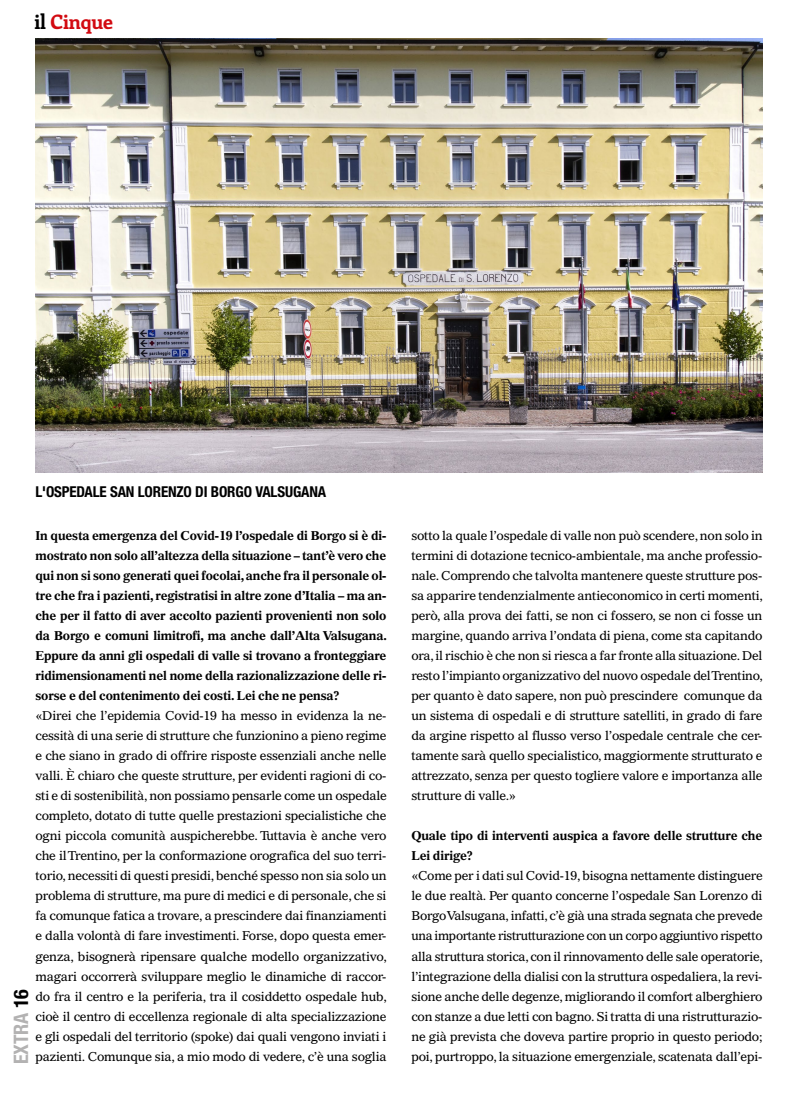
<style>
.page{position:relative;width:798px;height:1099px;background:#fff}
.page>*{position:absolute;margin:0;border:0;box-sizing:border-box;transform-origin:0 0}
.t1{font:700 20px "Enriqueta";letter-spacing:-.01em;color:#d20a11}
.t2{font:700 condensed 20px "Helvetica Neue LT Std";letter-spacing:-.01em;color:#b3b2b2}
.t3{font:700 condensed 15px "Helvetica Neue LT Std";letter-spacing:-.01em;color:#000}
.t4{font:12.5px/20px "Gazette LT Std";letter-spacing:-.02em;color:#000;text-align:justify}
.t5{font:700 12.5px/20px "Gazette LT Std";letter-spacing:-.02em;color:#000;text-align:justify}
.s1{color:#000}
</style>
<div class="page">
<img style="left:35px;top:38px;width:727px;height:434px">
<h1 class="t1" style="left:35px;top:8px;width:80px"><span class="s1">il</span> Cinque</h1>
<p class="t3" style="left:35px;top:483px;width:292px">L'OSPEDALE SAN LORENZO DI BORGO VALSUGANA</p>
<p class="t5" style="left:35px;top:525px;width:353px">In questa emergenza del Covid-19 l’ospedale di Borgo si è di&shy;mostrato non solo all’altezza della situazione – tant’è vero che qui non si sono generati quei focolai, anche fra il personale ol&shy;tre che fra i pazienti, registratisi in altre zone d’Italia – ma an&shy;che per il fatto di aver accolto pazienti provenienti non solo da Borgo e comuni limitrofi, ma anche dall’Alta Valsugana.<br>Eppure da anni gli ospedali di valle si trovano a fronteggiare ridimensionamenti nel nome della razionalizzazione delle ri&shy;sorse e del contenimento dei costi. Lei che ne pensa?</p>
<p class="t4" style="left:35px;top:705px;width:353px">«Direi che l’epidemia Covid-19 ha messo in evidenza la ne&shy;cessità di una serie di strutture che funzionino a pieno regime e che siano in grado di offrire risposte essenziali anche nelle valli. È chiaro che queste strutture, per evidenti ragioni di co&shy;sti e di sostenibilità, non possiamo pensarle come un ospedale completo, dotato di tutte quelle prestazioni specialistiche che ogni piccola comunità auspicherebbe. Tuttavia è anche vero che il Trentino, per la conformazione orografica del suo terri&shy;torio, necessiti di questi presidi, benché spesso non sia solo un problema di strutture, ma pure di medici e di personale, che si fa comunque fatica a trovare, a prescindere dai finanziamenti e dalla volontà di fare investimenti. Forse, dopo questa emer&shy;genza, bisognerà ripensare qualche modello organizzativo, magari occorrerà sviluppare meglio le dinamiche di raccor&shy;do fra il centro e la periferia, tra il cosiddetto ospedale hub, cioè il centro di eccellenza regionale di alta specializzazione e gli ospedali del territorio (spoke) dai quali vengono inviati i pazienti. Comunque sia, a mio modo di vedere, c’è una soglia</p>
<h1 class="t2" style="left:9px;top:1064px;width:76px;rotate:-90deg">EXTRA <span class="s1">16</span></h1>
<p class="t4" style="left:411px;top:525px;width:353px">sotto la quale l’ospedale di valle non può scendere, non solo in termini di dotazione tecnico-ambientale, ma anche professio&shy;nale. Comprendo che talvolta mantenere queste strutture pos&shy;sa apparire tendenzialmente antieconomico in certi momenti, però, alla prova dei fatti, se non ci fossero, se non ci fosse un margine, quando arriva l’ondata di piena, come sta capitando ora, il rischio è che non si riesca a far fronte alla situazione. Del resto l’impianto organizzativo del nuovo ospedale del Trentino, per quanto è dato sapere, non può prescindere comunque da un sistema di ospedali e di strutture satelliti, in grado di fare da argine rispetto al flusso verso l’ospedale centrale che cer&shy;tamente sarà quello specialistico, maggiormente strutturato e attrezzato, senza per questo togliere valore e importanza alle strutture di valle.»</p>
<p class="t5" style="left:411px;top:825px;width:352px">Quale tipo di interventi auspica a favore delle strutture che<br>Lei dirige?</p>
<p class="t4" style="left:411px;top:865px;width:353px">«Come per i dati sul Covid-19, bisogna nettamente distinguere le due realtà. Per quanto concerne l’ospedale San Lorenzo di Borgo Valsugana, infatti, c’è già una strada segnata che prevede una importante ristrutturazione con un corpo aggiuntivo rispetto alla struttura storica, con il rinnovamento delle sale operatorie, l’integrazione della dialisi con la struttura ospedaliera, la revi&shy;sione anche delle degenze, migliorando il comfort alberghiero con stanze a due letti con bagno. Si tratta di una ristrutturazio&shy;ne già prevista che doveva partire proprio in questo periodo; poi, purtroppo, la situazione emergenziale, scatenata dall’epi-</p>
</div>
